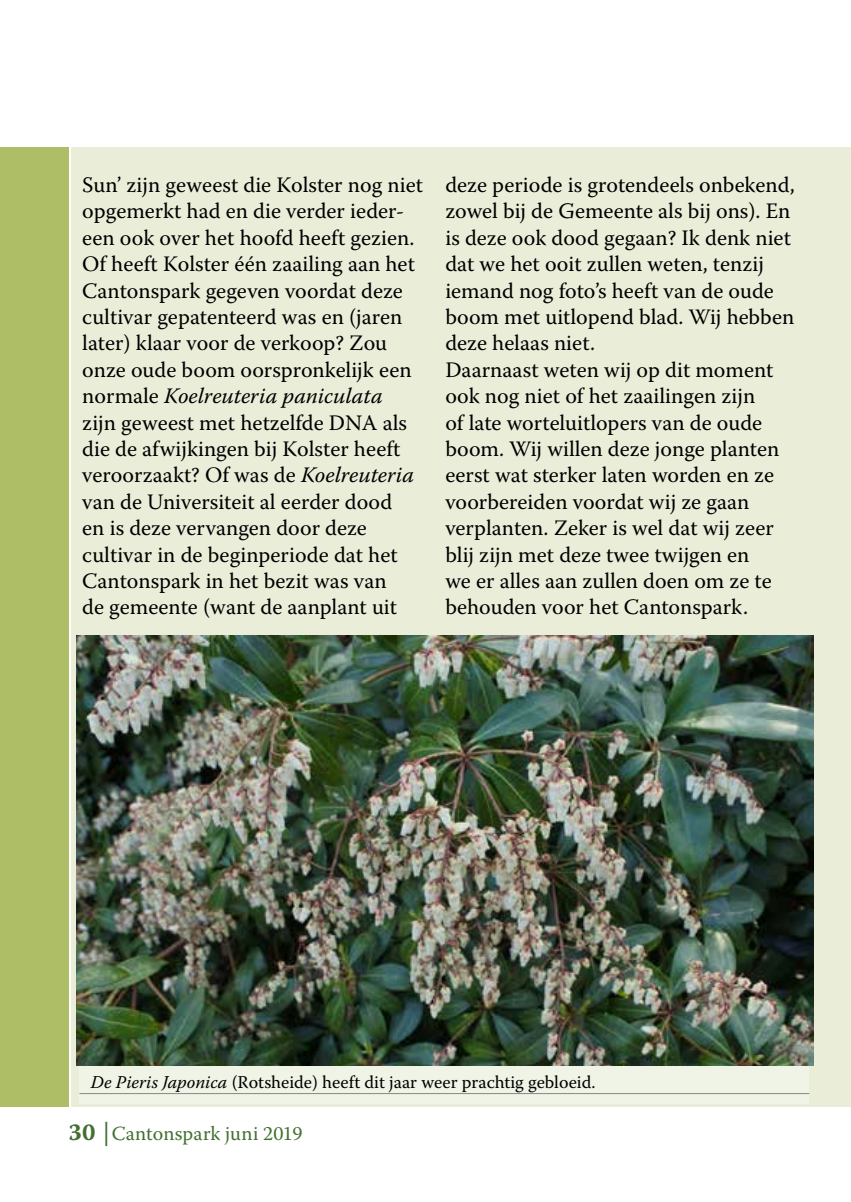
<style>
.page{position:relative;width:851px;height:1202px;background:#fff}
.page>*{position:absolute;margin:0;border:0;box-sizing:border-box;transform-origin:0 0}
.t1{font:22px/26.4px "Warnock Pro";color:#000}
.t2{font:20px "Warnock Pro";letter-spacing:.015em;color:#437032}
.t3{font:18px "Warnock Pro";color:#000}
.s1{font-style:italic}
.s2{font-family:"Warnock Pro Bold Capt";font-size:24px}
.s3{font-family:"Bookman Old Style"}
</style>
<div class="page">
<div style="left:71px;top:147px;width:779px;height:960px;background:#eaeed9"></div>
<div style="left:0;top:147px;width:68px;height:960px;background:#aebe67"></div>
<div style="left:79px;top:1063px;width:730px;height:41px;background:#f0f4e6"></div>
<hr style="left:79px;top:1093px;width:730px;height:1px;background:#878787">
<img style="left:77px;top:636px;width:736px;height:430px">
<p class="t1" style="left:82px;top:171px;width:342px">Sun’ zijn geweest die Kolster nog niet opgemerkt had en die verder ieder&shy;een ook over het hoofd heeft gezien.<br>Of heeft Kolster één zaailing aan het Cantonspark gegeven voordat deze cultivar gepatenteerd was en (jaren later) klaar voor de verkoop? Zou onze oude boom oorspronkelijk een normale <span class="s1">Koelreuteria paniculata<br></span>zijn geweest met hetzelfde DNA als die de afwijkingen bij Kolster heeft veroorzaakt? Of was de <span class="s1">Koelreuteria </span>van de Universiteit al eerder dood<br>en is deze vervangen door deze cultivar in de beginperiode dat het Cantonspark in het bezit was van<br>de gemeente (want de aanplant uit</p>
<p class="t1" style="left:445px;top:171px;width:351px">deze periode is grotendeels onbekend, zowel bij de Gemeente als bij ons). En is deze ook dood gegaan? Ik denk niet dat we het ooit zullen weten, tenzij iemand nog foto’s heeft van de oude boom met uitlopend blad. Wij hebben deze helaas niet.<br>Daarnaast weten wij op dit moment ook nog niet of het zaailingen zijn<br>of late worteluitlopers van de oude boom. Wij willen deze jonge planten eerst wat sterker laten worden en ze voorbereiden voordat wij ze gaan verplanten. Zeker is wel dat wij zeer blij zijn met deze twee twijgen en<br>we er alles aan zullen doen om ze te behouden voor het Cantonspark.</p>
<p class="t3" style="left:91px;top:1071px;width:506px"><span class="s1">De Pieris Japonica</span> (Rotsheide) heeft dit jaar weer prachtig gebloeid.</p>
<p class="t2" style="left:69px;top:1121px;width:235px"><span class="s2">30</span> <span class="s3">│</span>Cantonspark juni 2019</p>
</div>
